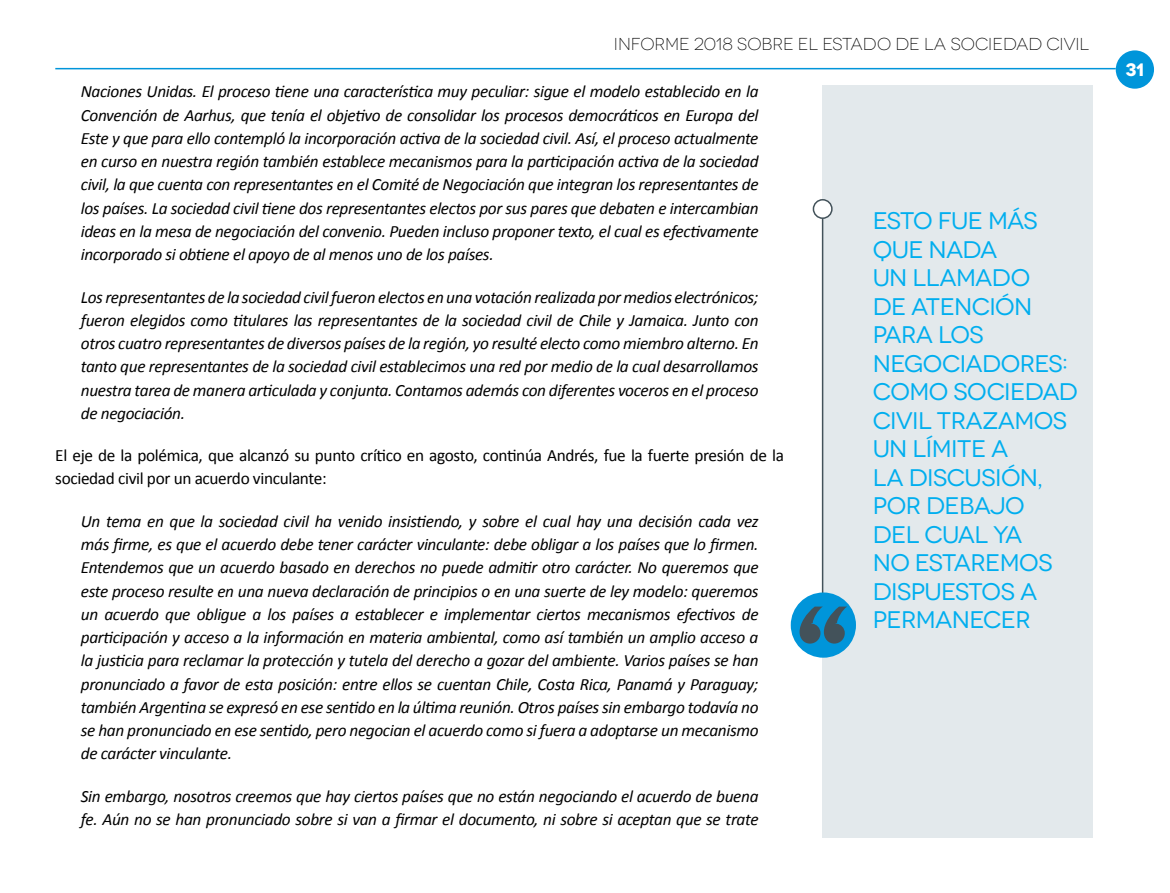
<style>
.page{position:relative;width:1170px;height:893px;background:#fff}
.page>*{position:absolute;margin:0;border:0;box-sizing:border-box;transform-origin:0 0}
.t1{font:24px/28.5px "Novecentowide";letter-spacing:-.03em;color:#00aeef}
.t2{font:700 18px "Novecentowide";color:#fff}
.t3{font:italic 17.25px/23.2px "Calibri";letter-spacing:-.02em;color:#000;text-align:justify}
.t4{font:17.25px/23.2px "Calibri";letter-spacing:-.02em;color:#000}
.t5{font:300 17.25px "Novecentowide";color:#000}
</style>
<div class="page">
<div style="left:1115px;top:50px;width:38px;height:39px;background:#0095da;border-radius:50%"></div>
<hr style="left:55px;top:68px;width:1060px;height:1px;background:#0095da">
<div style="left:821px;top:85px;width:271px;height:753px;background:#e3e9ec"></div>
<hr style="left:821px;top:207px;width:2px;height:398px;background:#43525a">
<div style="left:813px;top:200px;width:18px;height:18px;background:#fff;border-radius:50%"></div>
<div style="left:812px;top:199px;width:20px;height:20px;border:2px solid #43525a;border-radius:50%"></div>
<div style="left:790px;top:592px;width:65px;height:66px;background:#0095da;border-radius:50%"></div>
<svg style="left:799px;top:607px;width:48px;height:37px"></svg>
<p class="t5" style="left:614px;top:34px;width:476px">INFORME 2018 SOBRE EL ESTADO DE LA SOCIEDAD CIVIL</p>
<p class="t3" style="left:81px;top:79px;width:679px">Naciones Unidas. El proceso tiene una característica muy peculiar: sigue el modelo establecido en la Convención de Aarhus, que tenía el objetivo de consolidar los procesos democráticos en Europa del Este y que para ello contempló la incorporación activa de la sociedad civil. Así, el proceso actualmente en curso en nuestra región también establece mecanismos para la participación activa de la sociedad civil, la que cuenta con representantes en el Comité de Negociación que integran los representantes de los países. La sociedad civil tiene dos representantes electos por sus pares que debaten e intercambian ideas en la mesa de negociación del convenio. Pueden incluso proponer texto, el cual es efectivamente incorporado si obtiene el apoyo de al menos uno de los países.</p>
<p class="t3" style="left:81px;top:284px;width:679px">Los representantes de la sociedad civil fueron electos en una votación realizada por medios electrónicos; fueron elegidos como titulares las representantes de la sociedad civil de Chile y Jamaica. Junto con otros cuatro representantes de diversos países de la región, yo resulté electo como miembro alterno. En tanto que representantes de la sociedad civil establecimos una red por medio de la cual desarrollamos nuestra tarea de manera articulada y conjunta. Contamos además con diferentes voceros en el proceso de negociación.</p>
<p class="t4" style="left:55px;top:443px;width:730px">El eje de la polémica, que alcanzó su punto crítico en agosto, continúa Andrés, fue la fuerte presión de la sociedad civil por un acuerdo vinculante:</p>
<p class="t3" style="left:81px;top:509px;width:679px">Un tema en que la sociedad civil ha venido insistiendo, y sobre el cual hay una decisión cada vez más firme, es que el acuerdo debe tener carácter vinculante: debe obligar a los países que lo firmen.<br>Entendemos que un acuerdo basado en derechos no puede admitir otro carácter. No queremos que este proceso resulte en una nueva declaración de principios o en una suerte de ley modelo: queremos un acuerdo que obligue a los países a establecer e implementar ciertos mecanismos efectivos de participación y acceso a la información en materia ambiental, como así también un amplio acceso a la justicia para reclamar la protección y tutela del derecho a gozar del ambiente. Varios países se han pronunciado a favor de esta posición: entre ellos se cuentan Chile, Costa Rica, Panamá y Paraguay; también Argentina se expresó en ese sentido en la última reunión. Otros países sin embargo todavía no se han pronunciado en ese sentido, pero negocian el acuerdo como si fuera a adoptarse un mecanismo de carácter vinculante.</p>
<p class="t3" style="left:81px;top:784px;width:679px">Sin embargo, nosotros creemos que hay ciertos países que no están negociando el acuerdo de buena fe. Aún no se han pronunciado sobre si van a firmar el documento, ni sobre si aceptan que se trate</p>
<h1 class="t1" style="left:872px;top:207px;width:207px">ESTO FUE MÁS<br>QUE NADA<br>UN LLAMADO<br>DE ATENCIÓN<br>PARA LOS<br>NEGOCIADORES:<br>COMO SOCIEDAD<br>CIVIL TRAZAMOS<br>UN LÍMITE A<br>LA DISCUSIÓN,<br>POR DEBAJO<br>DEL CUAL YA<br>NO ESTAREMOS<br>DISPUESTOS A<br>PERMANECER</h1>
<p class="t2" style="left:1125px;top:58px;width:20px">31</p>
</div>
